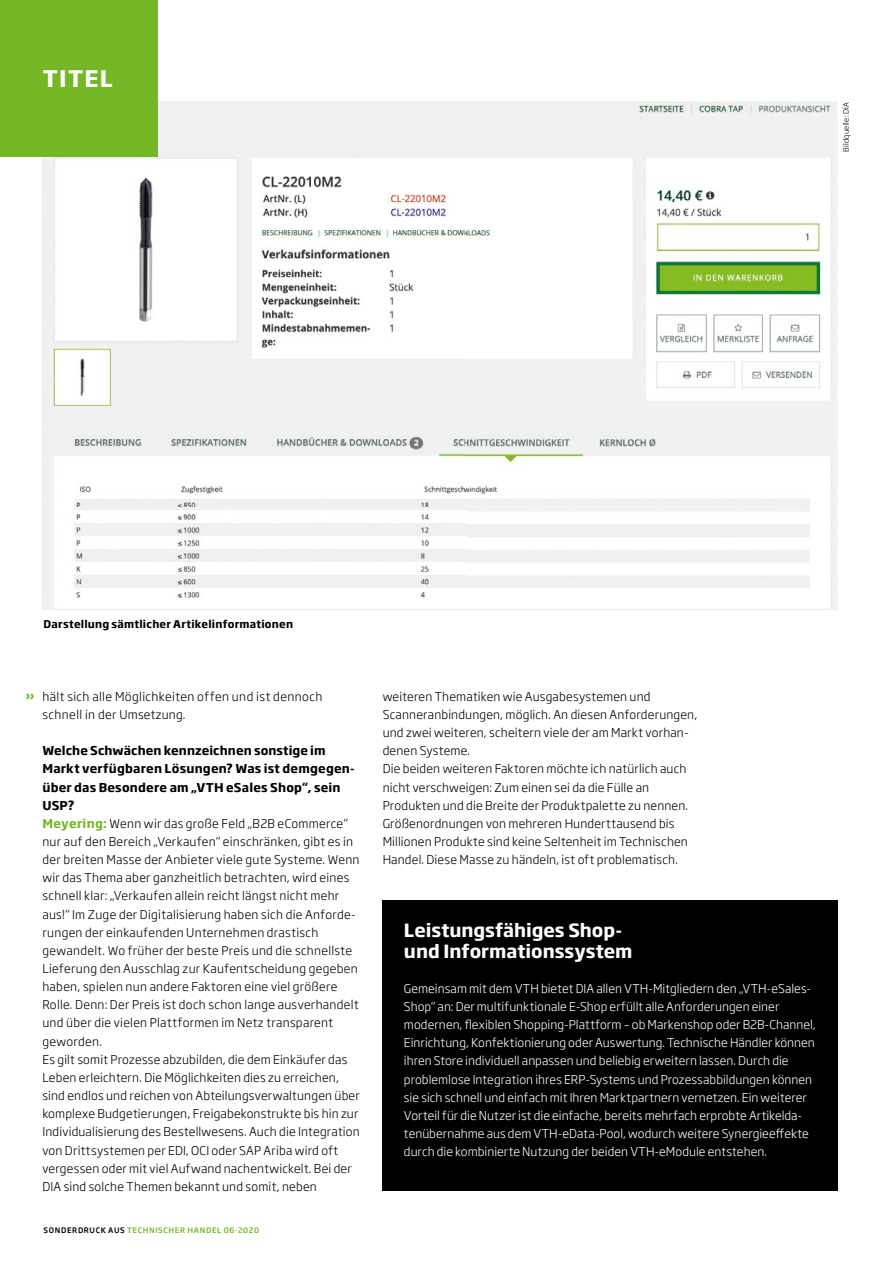
<style>
.page{position:relative;width:893px;height:1263px;background:#fff}
.page>*{position:absolute;margin:0;border:0;box-sizing:border-box;transform-origin:0 0}
.t1{font:700 22.5px "Soho Gothic Pro";letter-spacing:.06em;color:#fff}
.t2{font:700 18px/21.8px "Soho Gothic Pro";color:#fff}
.t3{font:300 12px/18.1px "Soho Gothic Pro";letter-spacing:.02em;color:#000}
.t4{font:300 12px/18px "Soho Gothic Pro";letter-spacing:.005em;color:#fff}
.t5{font:700 12px "Soho Gothic Pro";color:#75b726}
.t6{font:700 10.5px "Soho Gothic Pro";letter-spacing:.02em;color:#000}
.t7{font:500 7.5px "Soho Gothic Pro";letter-spacing:.085em;color:#75b726}
.t8{font:300 7.5px "Soho Gothic Pro";letter-spacing:.02em;color:#000}
.s1{font-weight:700}
.s2{font-weight:700;color:#75b726}
.s3{color:#000}
</style>
<div class="page">
<img style="left:45px;top:104px;width:790px;height:503px">
<div style="left:0;top:0;width:157px;height:157px;background:#75b726"></div>
<div style="left:383px;top:900px;width:455px;height:291px;background:#000"></div>
<h1 class="t1" style="left:43px;top:61px;width:72px">TITEL</h1>
<p class="t8" style="left:840px;top:152px;width:51px;rotate:-90deg">Bildquelle: DIA</p>
<p class="t6" style="left:44px;top:616px;width:251px">Darstellung sämtlicher Artikelinformationen</p>
<p class="t5" style="left:25px;top:687px;width:11px">»</p>
<p class="t3" style="left:42px;top:687px;width:281px">hält sich alle Möglichkeiten offen und ist dennoch schnell in der Umsetzung.</p>
<p class="t3" style="left:42px;top:741px;width:319px"><span class="s1">Welche Schwächen kennzeichnen sonstige im Markt verfügbaren Lösungen? Was ist demgegen&shy;über das Besondere am „VTH eSales Shop“, sein USP?<br></span><span class="s2">Meyering:</span> Wenn wir das große Feld „B2B eCommerce“ nur auf den Bereich „Verkaufen“ einschränken, gibt es in der breiten Masse der Anbieter viele gute Systeme. Wenn wir das Thema aber ganzheitlich betrachten, wird eines schnell klar: „Verkaufen allein reicht längst nicht mehr aus!“ Im Zuge der Digitalisierung haben sich die Anforde&shy;rungen der einkaufenden Unternehmen drastisch gewandelt. Wo früher der beste Preis und die schnellste Lieferung den Ausschlag zur Kaufentscheidung gegeben haben, spielen nun andere Faktoren eine viel größere Rolle. Denn: Der Preis ist doch schon lange ausverhandelt und über die vielen Plattformen im Netz transparent geworden.<br>Es gilt somit Prozesse abzubilden, die dem Einkäufer das Leben erleichtern. Die Möglichkeiten dies zu erreichen, sind endlos und reichen von Abteilungsverwaltungen über komplexe Budgetierungen, Freigabekonstrukte bis hin zur Individualisierung des Bestellwesens. Auch die Integration von Drittsystemen per EDI, OCI oder SAP Ariba wird oft vergessen oder mit viel Aufwand nachentwickelt. Bei der DIA sind solche Themen bekannt und somit, neben</p>
<p class="t7" style="left:44px;top:1224px;width:217px"><span class="s3">SONDERDRUCK AUS</span> TECHNISCHER HANDEL 06-2020</p>
<p class="t3" style="left:383px;top:687px;width:316px">weiteren Thematiken wie Ausgabesystemen und Scanneranbindungen, möglich. An diesen Anforderungen, und zwei weiteren, scheitern viele der am Markt vorhan&shy;denen Systeme.<br>Die beiden weiteren Faktoren möchte ich natürlich auch nicht verschweigen: Zum einen sei da die Fülle an Produkten und die Breite der Produktpalette zu nennen.<br>Größenordnungen von mehreren Hunderttausend bis Millionen Produkte sind keine Seltenheit im Technischen Handel. Diese Masse zu händeln, ist oft problematisch.</p>
<h2 class="t2" style="left:404px;top:918px;width:230px">Leistungsfähiges Shop&shy;und Informationssystem</h2>
<p class="t4" style="left:404px;top:979px;width:413px">Gemeinsam mit dem VTH bietet DIA allen VTH-Mitgliedern den „VTH-eSales-Shop“ an: Der multifunktionale E-Shop erfüllt alle Anforderungen einer modernen, flexiblen Shopping-Plattform – ob Markenshop oder B2B-Channel, Einrichtung, Konfektionierung oder Auswertung. Technische Händler können ihren Store individuell anpassen und beliebig erweitern lassen. Durch die problemlose Integration ihres ERP-Systems und Prozessabbildungen können sie sich schnell und einfach mit Ihren Marktpartnern vernetzen. Ein weiterer Vorteil für die Nutzer ist die einfache, bereits mehrfach erprobte Artikelda&shy;tenübernahme aus dem VTH-eData-Pool, wodurch weitere Synergieeffekte durch die kombinierte Nutzung der beiden VTH-eModule entstehen.</p>
</div>
